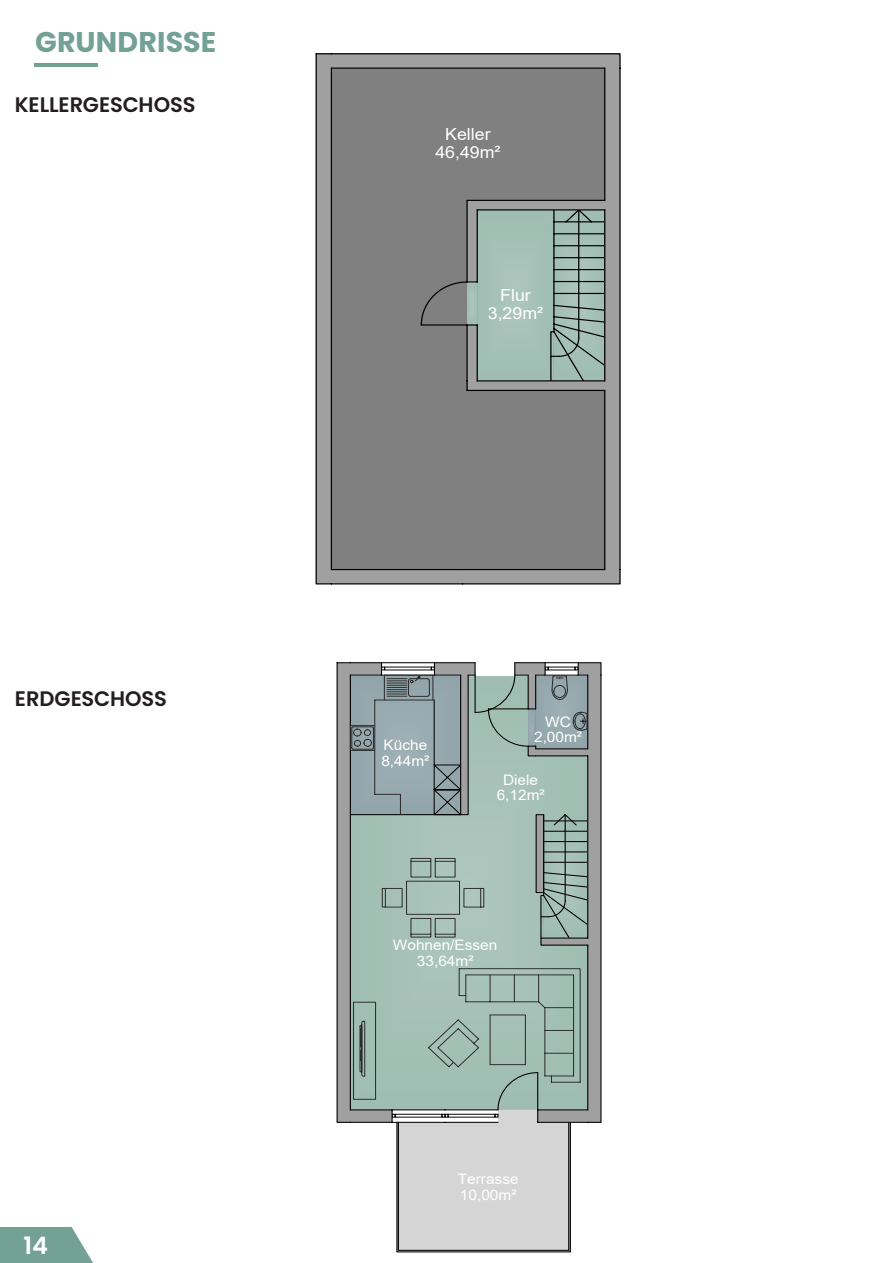
<style>
.page{position:relative;width:893px;height:1263px;background:#fff}
.page>*{position:absolute;margin:0;border:0;box-sizing:border-box;transform-origin:0 0}
.t1{font:700 28.5px "Poppins";letter-spacing:.005em;color:#73a194}
.t2{font:600 24px "Poppins";color:#fff}
.t3{font:600 21px "Poppins";letter-spacing:-.01em;color:#231f20}
.t4{font:16.65px/17.9px "Arial";color:#fff;text-align:center;scale:1.06 1}
.t5{font:14.4px/15.6px "Arial";color:#fff;text-align:center;scale:1.07 1}
</style>
<div class="page">
<svg style="left:0;top:1227px;width:93px;height:36px;background:#82aba0"></svg>
<div style="left:396px;top:1123px;width:175px;height:130px;background:#d5d5d5"></div>
<svg style="left:336px;top:662px;width:266px;height:461px;background:#979e9c"></svg>
<hr style="left:445px;top:1122px;width:53px;height:1px;background:#000">
<hr style="left:445px;top:1109px;width:53px;height:1px;background:#000">
<hr style="left:392px;top:1122px;width:53px;height:1px;background:#000">
<hr style="left:392px;top:1109px;width:53px;height:1px;background:#000">
<svg style="left:546px;top:939px;width:35px;height:144px;background:#96afa6"></svg>
<svg style="left:353px;top:939px;width:193px;height:161px;background:#9eb9af"></svg>
<svg style="left:350px;top:662px;width:251px;height:277px;background:#97aba7"></svg>
<hr style="left:34px;top:63px;width:64px;height:3px;background:#73a194">
<svg style="left:315px;top:53px;width:306px;height:532px;background:#858887"></svg>
<p class="t1" style="left:35px;top:25px;width:183px">GRUNDRISSE</p>
<p class="t3" style="left:15px;top:93px;width:182px">KELLERGESCHOSS</p>
<p class="t3" style="left:15px;top:687px;width:154px">ERDGESCHOSS</p>
<p class="t2" style="left:24px;top:1231px;width:26px">14</p>
<p class="t4" style="left:435px;top:125px;width:63px">Keller<br>46,49m²</p>
<p class="t4" style="left:488px;top:286px;width:54px">Flur<br>3,29m²</p>
<p class="t5" style="left:381px;top:737px;width:46px;text-align:left">Küche<br>8,44m²</p>
<p class="t5" style="left:534px;top:714px;width:46px">WC<br>2,00m²</p>
<p class="t5" style="left:497px;top:772px;width:46px">Diele<br>6,12m²</p>
<p class="t5" style="left:393px;top:937px;width:99px">Wohnen/Essen<br>33,64m²</p>
<p class="t5" style="left:458px;top:1171px;width:58px;text-align:left">Terrasse<br>10,00m²</p>
</div>
